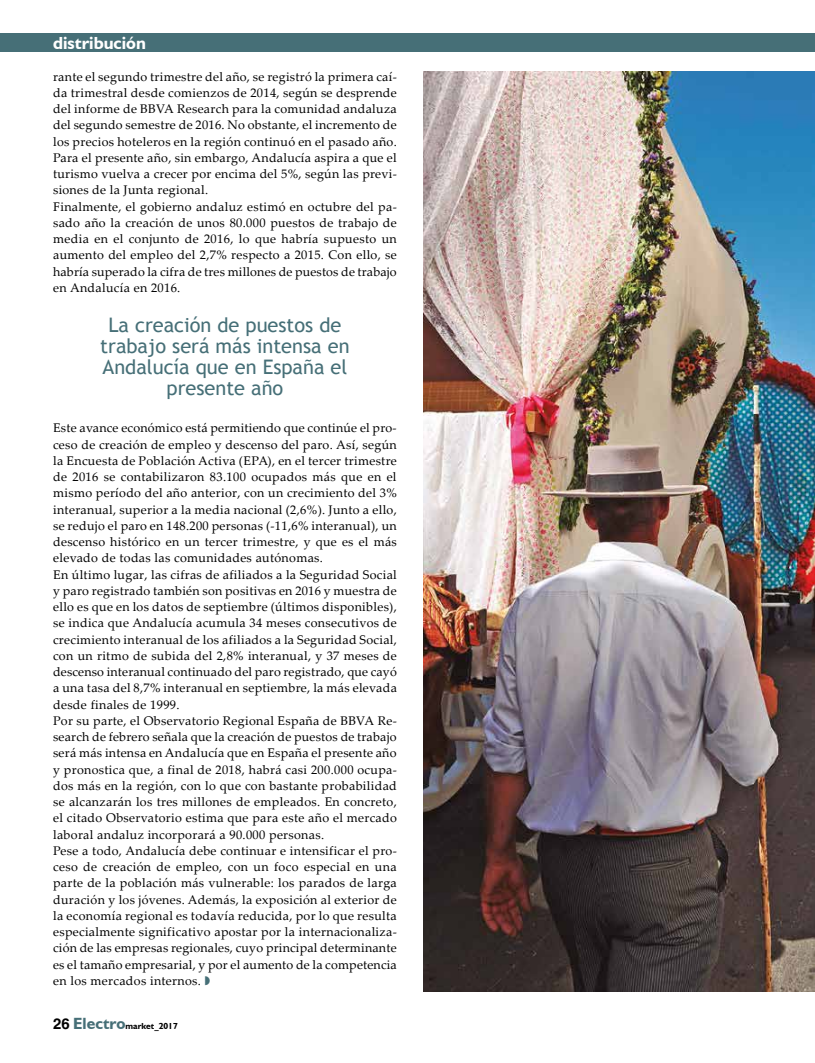
<style>
.page{position:relative;width:815px;height:1063px;background:#fff}
.page>*{position:absolute;margin:0;border:0;box-sizing:border-box;transform-origin:0 0}
.t1{font:20px/21.2px "Trebuchet MS";color:#466f77;text-align:center}
.t2{font:700 17.5px "Humanist 521 BT";color:#fff}
.t3{font:12.5px/16.2px "Palatino Linotype";letter-spacing:.025em;color:#000}
.t4{font:700 8.75px "Humanist 521 BT";color:#000}
.s1{font-family:"Helvetica";font-size:15px}
.s2{font-size:16.25px;color:#466f77}
</style>
<div class="page">
<div style="left:0;top:33px;width:815px;height:18px;background:#466f77"></div>
<img style="left:424px;top:71px;width:391px;height:921px">
<h2 class="t2" style="left:53px;top:32px;width:94px">distribución</h2>
<p class="t3" style="left:53px;top:68px;width:345px">rante el segundo trimestre del año, se registró la primera caí&shy;da trimestral desde comienzos de 2014, según se desprende del informe de BBVA Research para la comunidad andaluza del segundo semestre de 2016. No obstante, el incremento de los precios hoteleros en la región continuó en el pasado año.<br>Para el presente año, sin embargo, Andalucía aspira a que el turismo vuelva a crecer por encima del 5%, según las previ&shy;siones de la Junta regional.<br>Finalmente, el gobierno andaluz estimó en octubre del pa&shy;sado año la creación de unos 80.000 puestos de trabajo de media en el conjunto de 2016, lo que habría supuesto un aumento del empleo del 2,7% respecto a 2015. Con ello, se habría superado la cifra de tres millones de puestos de trabajo en Andalucía en 2016.</p>
<h1 class="t1" style="left:100px;top:314px;width:251px">La creación de puestos de trabajo será más intensa en<br>Andalucía que en España el presente año</h1>
<p class="t3" style="left:53px;top:420px;width:345px">Este avance económico está permitiendo que continúe el pro&shy;ceso de creación de empleo y descenso del paro. Así, según la Encuesta de Población Activa (EPA), en el tercer trimestre de 2016 se contabilizaron 83.100 ocupados más que en el mismo período del año anterior, con un crecimiento del 3% interanual, superior a la media nacional (2,6%). Junto a ello, se redujo el paro en 148.200 personas (-11,6% interanual), un descenso histórico en un tercer trimestre, y que es el más elevado de todas las comunidades autónomas.<br>En último lugar, las cifras de afiliados a la Seguridad Social y paro registrado también son positivas en 2016 y muestra de ello es que en los datos de septiembre (últimos disponibles), se indica que Andalucía acumula 34 meses consecutivos de crecimiento interanual de los afiliados a la Seguridad Social, con un ritmo de subida del 2,8% interanual, y 37 meses de descenso interanual continuado del paro registrado, que cayó a una tasa del 8,7% interanual en septiembre, la más elevada desde finales de 1999.<br>Por su parte, el Observatorio Regional España de BBVA Re&shy;search de febrero señala que la creación de puestos de trabajo será más intensa en Andalucía que en España el presente año y pronostica que, a final de 2018, habrá casi 200.000 ocupa&shy;dos más en la región, con lo que con bastante probabilidad se alcanzarán los tres millones de empleados. En concreto, el citado Observatorio estima que para este año el mercado laboral andaluz incorporará a 90.000 personas.<br>Pese a todo, Andalucía debe continuar e intensificar el pro&shy;ceso de creación de empleo, con un foco especial en una parte de la población más vulnerable: los parados de larga duración y los jóvenes. Además, la exposición al exterior de la economía regional es todavía reducida, por lo que resulta especialmente significativo apostar por la internacionaliza&shy;ción de las empresas regionales, cuyo principal determinante es el tamaño empresarial, y por el aumento de la competencia en los mercados internos.</p>
<p class="t4" style="left:53px;top:1021px;width:126px"><span class="s1">26</span> <span class="s2">Electro</span>market_2017</p>
</div>
